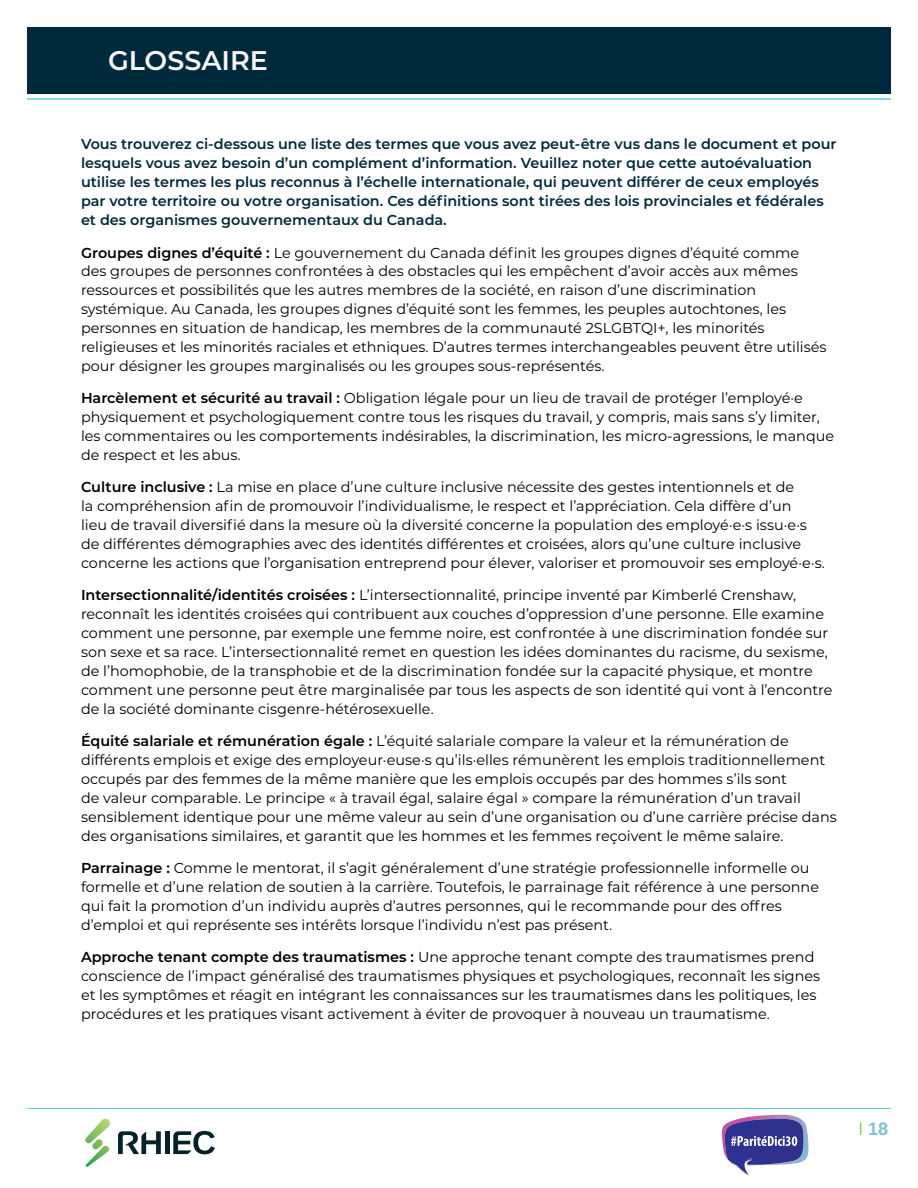
<style>
.page{position:relative;width:918px;height:1188px;background:#fff}
.page>*{position:absolute;margin:0;border:0;box-sizing:border-box;transform-origin:0 0}
.H3{font:600 27px "Montserrat";color:#f7f5f5}
.t1{font:18px "Ramabhadra";color:#7bc3d9}
.Glossary_body_text{font:14.4px/18.9px "Montserrat";color:#000}
.H4{font:600 14.4px/19px "Montserrat";color:#002a3b}
.s1{font-weight:600}
.s2{font-family:"Montserrat";color:#8dc63f}
</style>
<div class="page">
<hr style="left:27px;top:1108px;width:864px;height:1px;background:#60cee3">
<hr style="left:27px;top:98px;width:864px;height:2px;background:#60cee3">
<div style="left:27px;top:27px;width:864px;height:67px;background:#002a3b"></div>
<svg style="left:722px;top:1115px;width:86px;height:60px"></svg>
<svg style="left:85px;top:1119px;width:25px;height:48px"></svg>
<svg style="left:118px;top:1131px;width:43px;height:23px"></svg>
<svg style="left:173px;top:1131px;width:42px;height:23px"></svg>
<div style="left:165px;top:1131px;width:5px;height:23px;background:#072229"></div>
<h3 class="H3" style="left:108px;top:41px;width:162px">GLOSSAIRE</h3>
<h4 class="H4" style="left:81px;top:134px;width:757px">Vous trouverez ci-dessous une liste des termes que vous avez peut-être vus dans le document et pour lesquels vous avez besoin d’un complément d’information. Veuillez noter que cette autoévaluation utilise les termes les plus reconnus à l’échelle internationale, qui peuvent différer de ceux employés par votre territoire ou votre organisation. Ces définitions sont tirées des lois provinciales et fédérales et des organismes gouvernementaux du Canada.</h4>
<p class="Glossary_body_text" style="left:81px;top:242px;width:747px"><span class="s1">Groupes dignes d’équité :</span> Le gouvernement du Canada définit les groupes dignes d’équité comme des groupes de personnes confrontées à des obstacles qui les empêchent d’avoir accès aux mêmes ressources et possibilités que les autres membres de la société, en raison d’une discrimination systémique. Au Canada, les groupes dignes d’équité sont les femmes, les peuples autochtones, les personnes en situation de handicap, les membres de la communauté 2SLGBTQI+, les minorités religieuses et les minorités raciales et ethniques. D’autres termes interchangeables peuvent être utilisés pour désigner les groupes marginalisés ou les groupes sous-représentés.</p>
<p class="Glossary_body_text" style="left:81px;top:388px;width:755px"><span class="s1">Harcèlement et sécurité au travail :</span> Obligation légale pour un lieu de travail de protéger l’employé·e physiquement et psychologiquement contre tous les risques du travail, y compris, mais sans s’y limiter, les commentaires ou les comportements indésirables, la discrimination, les micro-agressions, le manque de respect et les abus.</p>
<p class="Glossary_body_text" style="left:81px;top:477px;width:745px"><span class="s1">Culture inclusive :</span> La mise en place d’une culture inclusive nécessite des gestes intentionnels et de<br>la compréhension afin de promouvoir l’individualisme, le respect et l’appréciation. Cela diffère d’un<br>lieu de travail diversifié dans la mesure où la diversité concerne la population des employé·e·s issu·e·s de différentes démographies avec des identités différentes et croisées, alors qu’une culture inclusive concerne les actions que l’organisation entreprend pour élever, valoriser et promouvoir ses employé·e·s.</p>
<p class="Glossary_body_text" style="left:81px;top:585px;width:753px"><span class="s1">Intersectionnalité/identités croisées :</span> L’intersectionnalité, principe inventé par Kimberlé Crenshaw, reconnaît les identités croisées qui contribuent aux couches d’oppression d’une personne. Elle examine comment une personne, par exemple une femme noire, est confrontée à une discrimination fondée sur son sexe et sa race. L’intersectionnalité remet en question les idées dominantes du racisme, du sexisme, de l’homophobie, de la transphobie et de la discrimination fondée sur la capacité physique, et montre comment une personne peut être marginalisée par tous les aspects de son identité qui vont à l’encontre de la société dominante cisgenre-hétérosexuelle.</p>
<p class="Glossary_body_text" style="left:81px;top:731px;width:757px"><span class="s1">Équité salariale et rémunération égale :</span> L’équité salariale compare la valeur et la rémunération de différents emplois et exige des employeur·euse·s qu’ils·elles rémunèrent les emplois traditionnellement occupés par des femmes de la même manière que les emplois occupés par des hommes s’ils sont<br>de valeur comparable. Le principe « à travail égal, salaire égal » compare la rémunération d’un travail sensiblement identique pour une même valeur au sein d’une organisation ou d’une carrière précise dans des organisations similaires, et garantit que les hommes et les femmes reçoivent le même salaire.</p>
<p class="Glossary_body_text" style="left:81px;top:858px;width:740px"><span class="s1">Parrainage :</span> Comme le mentorat, il s’agit généralement d’une stratégie professionnelle informelle ou formelle et d’une relation de soutien à la carrière. Toutefois, le parrainage fait référence à une personne qui fait la promotion d’un individu auprès d’autres personnes, qui le recommande pour des offres d’emploi et qui représente ses intérêts lorsque l’individu n’est pas présent.</p>
<p class="Glossary_body_text" style="left:81px;top:947px;width:741px"><span class="s1">Approche tenant compte des traumatismes :</span> Une approche tenant compte des traumatismes prend conscience de l’impact généralisé des traumatismes physiques et psychologiques, reconnaît les signes et les symptômes et réagit en intégrant les connaissances sur les traumatismes dans les politiques, les procédures et les pratiques visant activement à éviter de provoquer à nouveau un traumatisme.</p>
<p class="t1" style="left:858px;top:1118px;width:32px"><span class="s2">I</span> 18</p>
</div>
